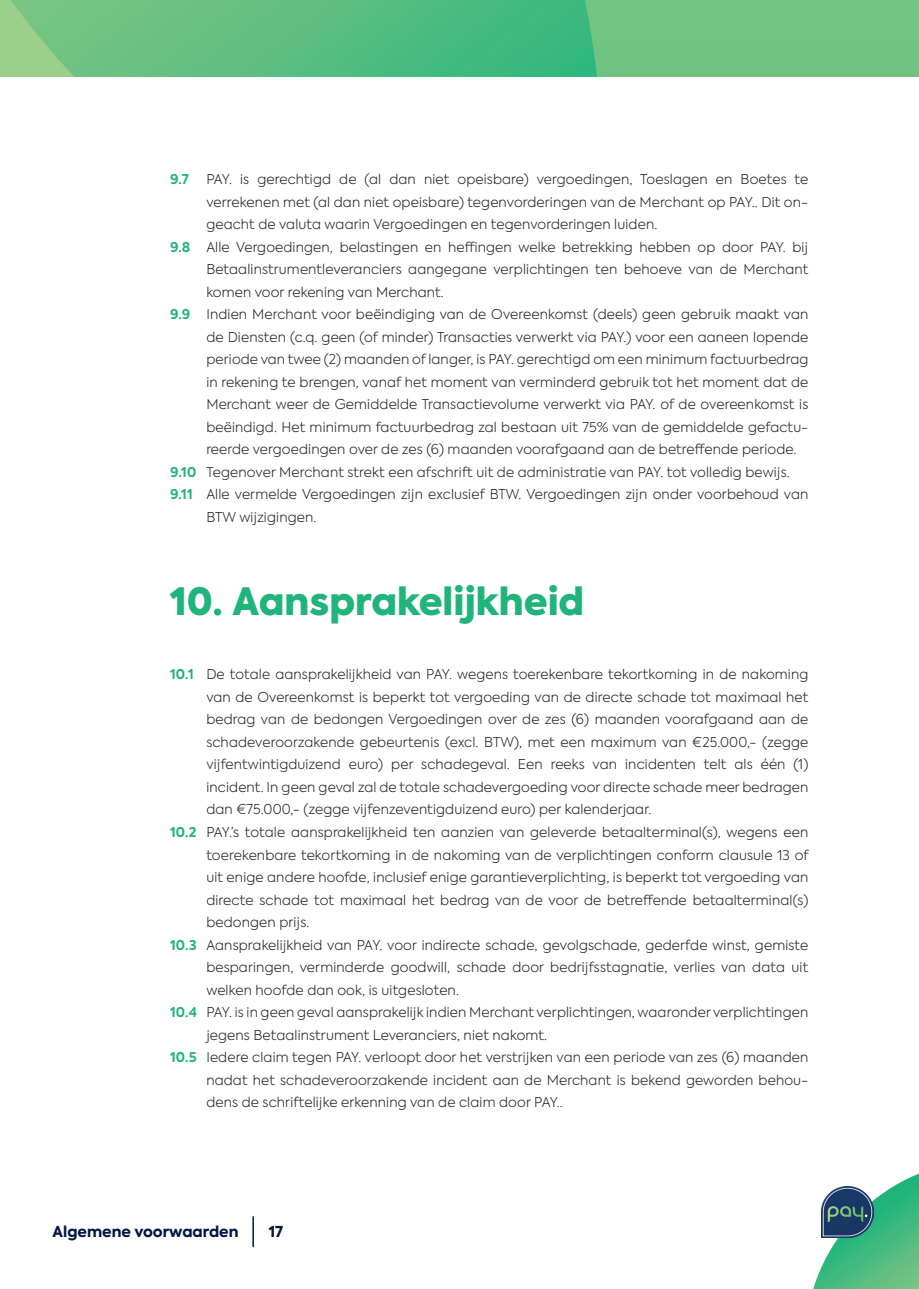
<style>
.page{position:relative;width:919px;height:1289px;background:#fff}
.page>*{position:absolute;margin:0;border:0;box-sizing:border-box;transform-origin:0 0}
.t1{font:900 37.5px "Axiforma";color:#20b47b}
.t2{font:800 15px "Axiforma";color:#041647}
.t3{font:300 13.5px/22.5px "Axiforma";letter-spacing:.01em;color:#231f20;text-align:justify}
.t4{font:700 13.5px "Axiforma";color:#20b47b}
.s1{font-weight:700;color:#20b47b}
</style>
<div class="page">
<hr style="left:252px;top:1216px;width:2px;height:30px;background:#041647">
<svg style="left:813px;top:1174px;width:105px;height:114px"></svg>
<img style="left:821px;top:1186px;width:52px;height:51px">
<div style="left:602px;top:0;width:316px;height:76px;background:#72c384"></div>
<svg style="left:0;top:0;width:602px;height:76px;background:#5dbf81"></svg>
<p class="t4" style="left:170px;top:170px;width:20px">9.7</p>
<p class="t3" style="left:206px;top:168px;width:603px">PAY. is gerechtigd de (al dan niet opeisbare) vergoedingen, Toeslagen en Boetes te verrekenen met (al dan niet opeisbare) tegenvorderingen van de Merchant op PAY.. Dit on&shy;geacht de valuta waarin Vergoedingen en tegenvorderingen luiden.</p>
<p class="t3" style="left:206px;top:235px;width:603px;text-indent:-36px"><span class="s1">9.8</span> Alle Vergoedingen, belastingen en heffingen welke betrekking hebben op door PAY. bij Betaalinstrumentleveranciers aangegane verplichtingen ten behoeve van de Merchant komen voor rekening van Merchant.</p>
<p class="t3" style="left:206px;top:303px;width:603px;text-indent:-36px"><span class="s1">9.9</span> Indien Merchant voor beëindiging van de Overeenkomst (deels) geen gebruik maakt van de Diensten (c.q. geen (of minder) Transacties verwerkt via PAY.) voor een aaneen lopende periode van twee (2) maanden of langer, is PAY. gerechtigd om een minimum factuurbedrag in rekening te brengen, vanaf het moment van verminderd gebruik tot het moment dat de Merchant weer de Gemiddelde Transactievolume verwerkt via PAY. of de overeenkomst is beëindigd. Het minimum factuurbedrag zal bestaan uit 75% van de gemiddelde gefactu&shy;reerde vergoedingen over de zes (6) maanden voorafgaand aan de betreffende periode.</p>
<p class="t3" style="left:170px;top:460px;width:621px"><span class="s1">9.10</span> Tegenover Merchant strekt een afschrift uit de administratie van PAY. tot volledig bewijs.</p>
<p class="t3" style="left:206px;top:483px;width:603px;text-indent:-36px"><span class="s1">9.11</span> Alle vermelde Vergoedingen zijn exclusief BTW. Vergoedingen zijn onder voorbehoud van<br>BTW wijzigingen.</p>
<p class="t1" style="left:170px;top:575px;width:415px">10. Aansprakelijkheid</p>
<p class="t3" style="left:206px;top:663px;width:603px;text-indent:-36px"><span class="s1">10.1</span> De totale aansprakelijkheid van PAY. wegens toerekenbare tekortkoming in de nakoming van de Overeenkomst is beperkt tot vergoeding van de directe schade tot maximaal het bedrag van de bedongen Vergoedingen over de zes (6) maanden voorafgaand aan de schadeveroorzakende gebeurtenis (excl. BTW), met een maximum van €25.000,- (zegge vijfentwintigduizend euro) per schadegeval. Een reeks van incidenten telt als één (1) incident. In geen geval zal de totale schadevergoeding voor directe schade meer bedragen dan €75.000,- (zegge vijfenzeventigduizend euro) per kalenderjaar.</p>
<p class="t3" style="left:206px;top:820px;width:604px;text-indent:-36px"><span class="s1">10.2</span> PAY.’s totale aansprakelijkheid ten aanzien van geleverde betaalterminal(s), wegens een toerekenbare tekortkoming in de nakoming van de verplichtingen conform clausule 13 of uit enige andere hoofde, inclusief enige garantieverplichting, is beperkt tot vergoeding van directe schade tot maximaal het bedrag van de voor de betreffende betaalterminal(s) bedongen prijs.</p>
<p class="t3" style="left:206px;top:933px;width:603px;text-indent:-36px"><span class="s1">10.3</span> Aansprakelijkheid van PAY. voor indirecte schade, gevolgschade, gederfde winst, gemiste besparingen, verminderde goodwill, schade door bedrijfsstagnatie, verlies van data uit welken hoofde dan ook, is uitgesloten.</p>
<p class="t3" style="left:206px;top:1000px;width:603px;text-indent:-36px"><span class="s1">10.4</span> PAY. is in geen geval aansprakelijk indien Merchant verplichtingen, waaronder verplichtingen jegens Betaalinstrument Leveranciers, niet nakomt.</p>
<p class="t3" style="left:206px;top:1045px;width:603px;text-indent:-36px"><span class="s1">10.5</span> Iedere claim tegen PAY. verloopt door het verstrijken van een periode van zes (6) maanden nadat het schadeveroorzakende incident aan de Merchant is bekend geworden behou&shy;dens de schriftelijke erkenning van de claim door PAY..</p>
<p class="t2" style="left:53px;top:1221px;width:187px">Algemene voorwaarden</p>
<p class="t2" style="left:269px;top:1221px;width:16px">17</p>
</div>
